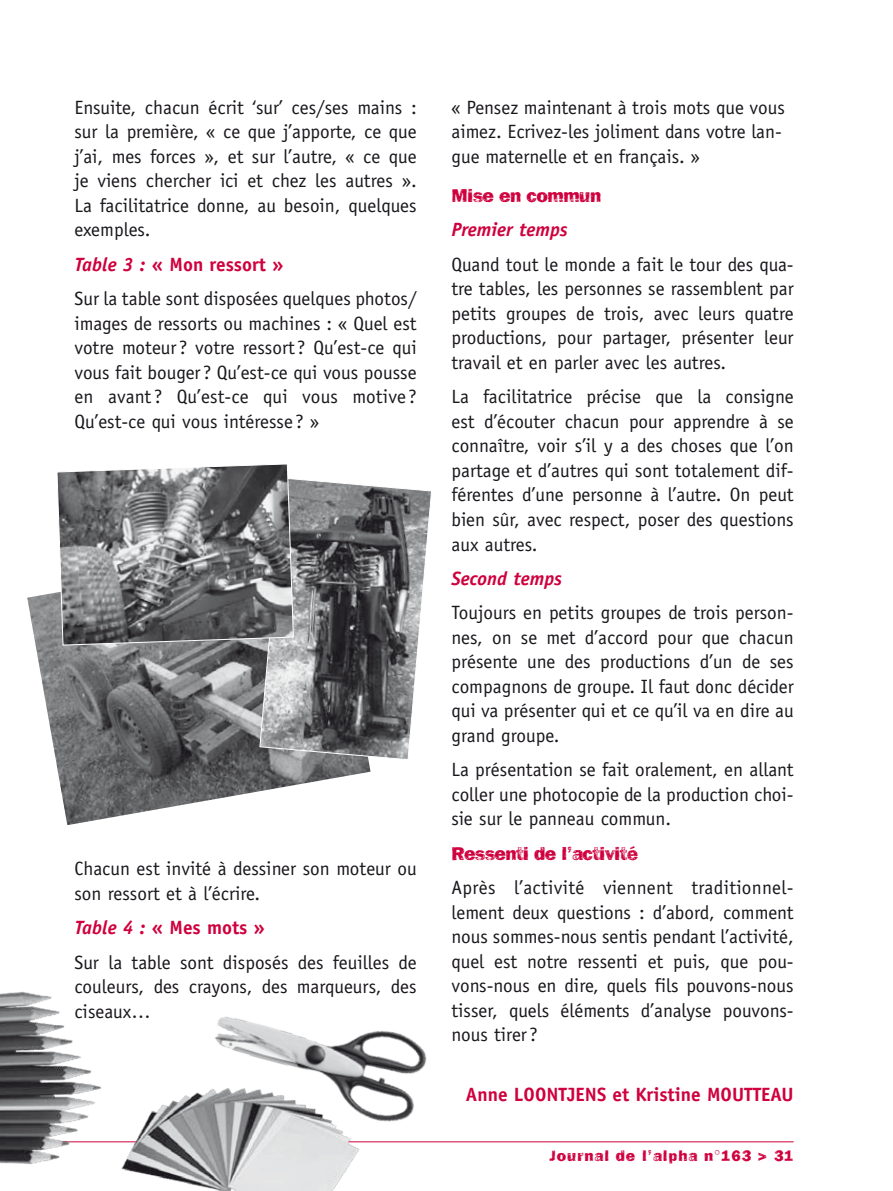
<style>
.page{position:relative;width:893px;height:1191px;background:#fff}
.page>*{position:absolute;margin:0;border:0;box-sizing:border-box;transform-origin:0 0}
.t1{font:19.25px/24.5px "Officina Sans";color:#1a171c;text-align:justify}
.t2{font:19.25px "Frankie";letter-spacing:-.03em;color:#cf003d}
.t3{font:700 19.25px "Officina Sans";color:#cf003d}
.t4{font:italic 700 19.25px "Officina Sans";color:#cf003d}
.t5{font:15.75px "Frankie";letter-spacing:.05em;color:#cf003d}
.s1{font-weight:700;font-style:italic;color:#cf003d}
.s2{font-weight:700;color:#cf003d}
</style>
<div class="page">
<hr style="left:0;top:1141px;width:794px;height:1px;background:#cf003d">
<img style="left:27px;top:592px;width:344px;height:233px">
<svg style="left:259px;top:479px;width:172px;height:281px;background:#7c7d7f"></svg>
<img style="left:0;top:991px;width:108px;height:174px">
<img style="left:108px;top:1093px;width:268px;height:98px">
<svg style="left:56px;top:464px;width:238px;height:182px;background:#7d7e80"></svg>
<img style="left:196px;top:1016px;width:231px;height:120px">
<p class="t1" style="left:74px;top:95px;width:344px">Ensuite, chacun écrit ‘sur’ ces/ses mains : sur la première, « ce que j’apporte, ce que j’ai, mes forces », et sur l’autre, « ce que je viens chercher ici et chez les autres ».<br>La facilitatrice donne, au besoin, quelques exemples.</p>
<p class="t1" style="left:74px;top:247px;width:344px;line-height:34.5px"><span class="s1">Table 3 :</span> <span class="s2">« Mon ressort »<br></span>Sur la table sont disposées quelques photos/</p>
<p class="t1" style="left:74px;top:311px;width:344px">images de ressorts ou machines : « Quel est votre moteur ? votre ressort ? Qu’est-ce qui vous fait bouger ? Qu’est-ce qui vous pousse en avant ? Qu’est-ce qui vous motive ?<br>Qu’est-ce qui vous intéresse ? »</p>
<p class="t1" style="left:74px;top:856px;width:344px">Chacun est invité à dessiner son moteur ou son ressort et à l’écrire.</p>
<p class="t1" style="left:74px;top:910px;width:344px;line-height:34.5px"><span class="s1">Table 4 :</span> <span class="s2">« Mes mots »<br></span>Sur la table sont disposés des feuilles de</p>
<p class="t1" style="left:74px;top:974px;width:344px">couleurs, des crayons, des marqueurs, des ciseaux…</p>
<p class="t1" style="left:451px;top:95px;width:335px;text-align:left">« Pensez maintenant à trois mots que vous aimez. Ecrivez-les joliment dans votre lan&shy;gue maternelle et en français. »</p>
<p class="t2" style="left:451px;top:184px;width:151px">Mise en commun</p>
<p class="t4" style="left:451px;top:218px;width:118px">Premier temps</p>
<p class="t1" style="left:451px;top:252px;width:344px">Quand tout le monde a fait le tour des qua&shy;tre tables, les personnes se rassemblent par petits groupes de trois, avec leurs quatre productions, pour partager, présenter leur travail et en parler avec les autres.</p>
<p class="t1" style="left:451px;top:385px;width:344px">La facilitatrice précise que la consigne est d’écouter chacun pour apprendre à se connaître, voir s’il y a des choses que l’on partage et d’autres qui sont totalement dif&shy;férentes d’une personne à l’autre. On peut bien sûr, avec respect, poser des questions aux autres.</p>
<p class="t4" style="left:451px;top:567px;width:112px">Second temps</p>
<p class="t1" style="left:451px;top:600px;width:344px">Toujours en petits groupes de trois person&shy;nes, on se met d’accord pour que chacun présente une des productions d’un de ses compagnons de groupe. Il faut donc décider qui va présenter qui et ce qu’il va en dire au grand groupe.</p>
<p class="t1" style="left:451px;top:757px;width:344px">La présentation se fait oralement, en allant coller une photocopie de la production choi&shy;sie sur le panneau commun.</p>
<p class="t2" style="left:451px;top:842px;width:188px">Ressenti de l’activité</p>
<p class="t1" style="left:451px;top:875px;width:344px">Après l’activité viennent traditionnel&shy;lement deux questions : d’abord, comment nous sommes-nous sentis pendant l’activité, quel est notre ressenti et puis, que pou&shy;vons-nous en dire, quels fils pouvons-nous tisser, quels éléments d’analyse pouvons&shy;nous tirer ?</p>
<p class="t3" style="left:466px;top:1082px;width:329px">Anne LOONTJ ENS et Kristine MOUTTEAU</p>
<p class="t5" style="left:549px;top:1146px;width:246px">Journal de l’alpha n°163 &gt; 31</p>
</div>
